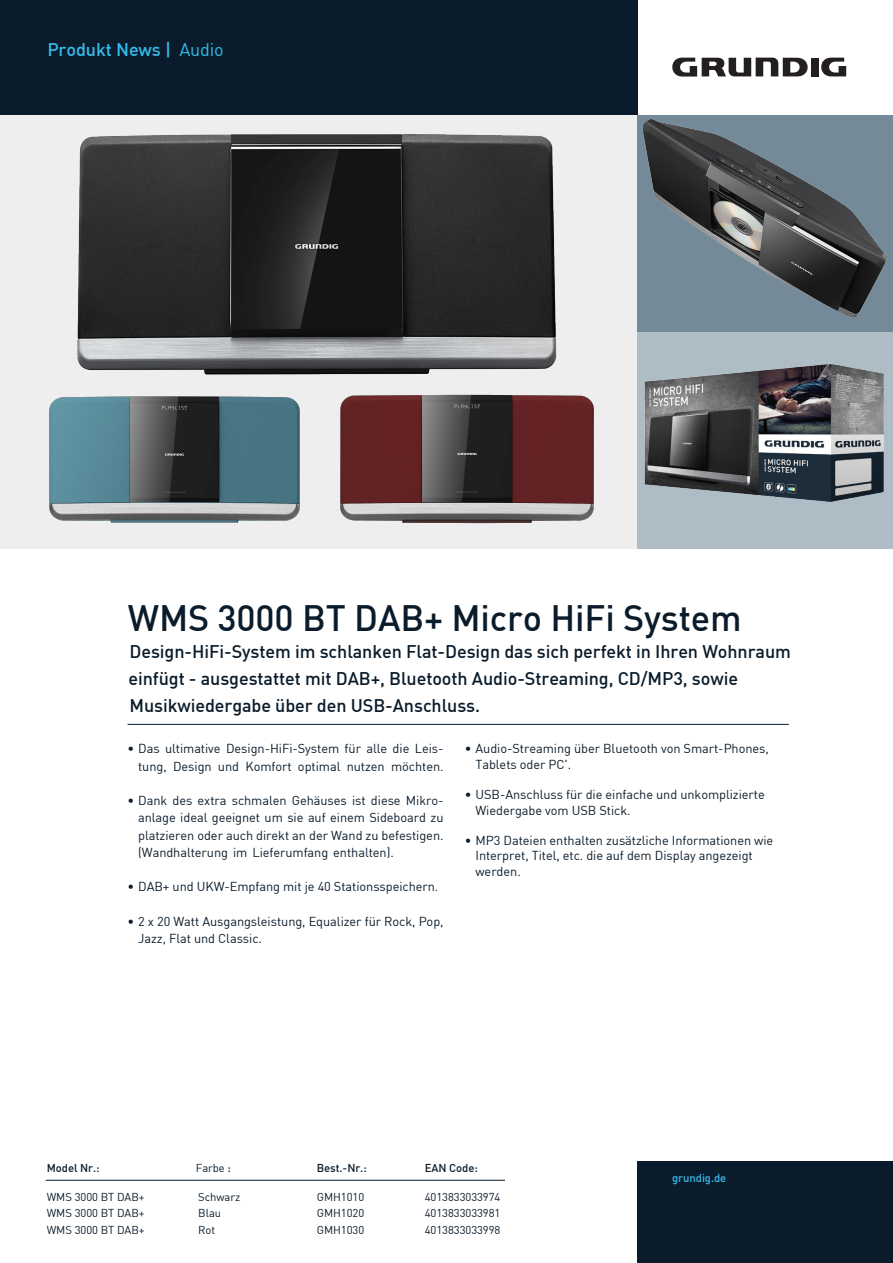
<style>
.page{position:relative;width:893px;height:1263px;background:#fff}
.page>*{position:absolute;margin:0;border:0;box-sizing:border-box;transform-origin:0 0}
.t1{font:36px "DINT Medium";letter-spacing:-.005em;color:#0a1c2b}
.t2{font:18px/27px "DINT Medium";letter-spacing:-.005em;color:#0a1c2b}
.t3{font:18px "Grundig DIN Medium";letter-spacing:-.005em;color:#34bced}
.t4{font:12.75px/17.2px "Grundig DIN";letter-spacing:-.005em;color:#0a1c2b}
.t5{font:11.25px "DINT";letter-spacing:-.005em;color:#0a1c2b}
.t6{font:11.25px "DINT Medium";letter-spacing:-.005em;color:#0a1c2b}
.t7{font:11.25px "Grundig DIN";letter-spacing:-.005em;color:#0a1c2b}
.t8{font:11.25px "DINT Medium";letter-spacing:-.005em;color:#34bced}
.s1{font-family:"DINT"}
</style>
<div class="page">
<hr style="left:128px;top:724px;width:661px;height:1px;background:#0a1c2b">
<div style="left:0;top:0;width:638px;height:115px;background:#0a1c2b"></div>
<img style="left:0;top:115px;width:619px;height:334px">
<div style="left:638px;top:1161px;width:255px;height:102px;background:#0a1c2b"></div>
<hr style="left:46px;top:1180px;width:459px;height:1px;background:#0a1c2b">
<div style="left:811px;top:58px;width:7px;height:18px;background:#231f20"></div>
<svg style="left:672px;top:58px;width:136px;height:19px"></svg>
<svg style="left:818px;top:58px;width:28px;height:19px"></svg>
<div style="left:638px;top:115px;width:255px;height:225px;background:#748a98"></div>
<div style="left:638px;top:332px;width:255px;height:217px;background:#aebcc6"></div>
<img style="left:630px;top:115px;width:257px;height:211px">
<img style="left:637px;top:338px;width:247px;height:192px">
<img style="left:8px;top:347px;width:290px;height:202px">
<img style="left:298px;top:346px;width:337px;height:203px">
<h2 class="t3" style="left:47px;top:38px;width:178px">Produkt News | <span class="s1">Audio</span></h2>
<h1 class="t1" style="left:128px;top:595px;width:615px">WMS 3000 BT DAB+ Micro HiFi System</h1>
<h2 class="t2" style="left:129px;top:638px;width:664px">Design-HiFi-System im schlanken Flat-Design das sich perfekt in Ihren Wohnraum einfügt - ausgestattet mit DAB+, Bluetooth Audio-Streaming, CD/MP3, sowie<br>Musikwiedergabe über den USB-Anschluss.</h2>
<p class="t4" style="left:128px;top:740px;width:318px;text-align:right"><span class="s1">•</span> Das ultimative Design-HiFi-System für alle die Leis&shy;tung, Design und Komfort optimal nutzen möchten.</p>
<p class="t4" style="left:138px;top:791px;width:307px;text-align:justify;text-indent:-11px"><span class="s1">•</span> Dank des extra schmalen Gehäuses ist diese Mikro&shy;anlage ideal geeignet um sie auf einem Sideboard zu platzieren oder auch direkt an der Wand zu befestigen. (Wandhalterung im Lieferumfang enthalten).</p>
<p class="t4" style="left:128px;top:878px;width:312px"><span class="s1">•</span> DAB+ und UKW-Empfang mit je 40 Stationsspeichern.</p>
<p class="t4" style="left:138px;top:912px;width:307px;text-indent:-11px"><span class="s1">•</span> 2 x 20 Watt Ausgangsleistung, Equalizer für Rock, Pop,<br>Jazz, Flat und Classic.</p>
<p class="t4" style="left:475px;top:741px;width:295px;line-height:15.3px;text-indent:-11px"><span class="s1">•</span> Audio-Streaming über Bluetooth von Smart-Phones,<br>Tablets oder PC'.</p>
<p class="t4" style="left:475px;top:787px;width:291px;line-height:15.3px;text-indent:-11px"><span class="s1">•</span> USB-Anschluss für die einfache und unkomplizierte<br>Wiedergabe vom USB Stick.</p>
<p class="t4" style="left:475px;top:833px;width:299px;line-height:15.3px;text-indent:-11px"><span class="s1">•</span> MP3 Dateien enthalten zusätzliche Informationen wie<br>Interpret, Titel, etc. die auf dem Display angezeigt werden.</p>
<p class="t6" style="left:47px;top:1161px;width:54px">Model Nr.:</p>
<p class="t6" style="left:317px;top:1161px;width:51px">Best.-Nr.:</p>
<p class="t6" style="left:425px;top:1161px;width:54px">EAN Code:</p>
<p class="t5" style="left:47px;top:1189px;width:99px">WMS 3000 BT DAB+</p>
<p class="t7" style="left:198px;top:1189px;width:44px">Schwarz</p>
<p class="t5" style="left:317px;top:1189px;width:49px">GMH1010</p>
<p class="t5" style="left:425px;top:1189px;width:77px">4013833033974</p>
<p class="t5" style="left:47px;top:1206px;width:99px">WMS 3000 BT DAB+</p>
<p class="t7" style="left:198px;top:1206px;width:24px">Blau</p>
<p class="t5" style="left:317px;top:1206px;width:49px">GMH1020</p>
<p class="t5" style="left:425px;top:1206px;width:77px">4013833033981</p>
<p class="t5" style="left:47px;top:1222px;width:99px">WMS 3000 BT DAB+</p>
<p class="t7" style="left:198px;top:1222px;width:18px">Rot</p>
<p class="t5" style="left:317px;top:1222px;width:49px">GMH1030</p>
<p class="t5" style="left:425px;top:1222px;width:77px">4013833033998</p>
<p class="t8" style="left:672px;top:1171px;width:56px">grundig.de</p>
</div>
